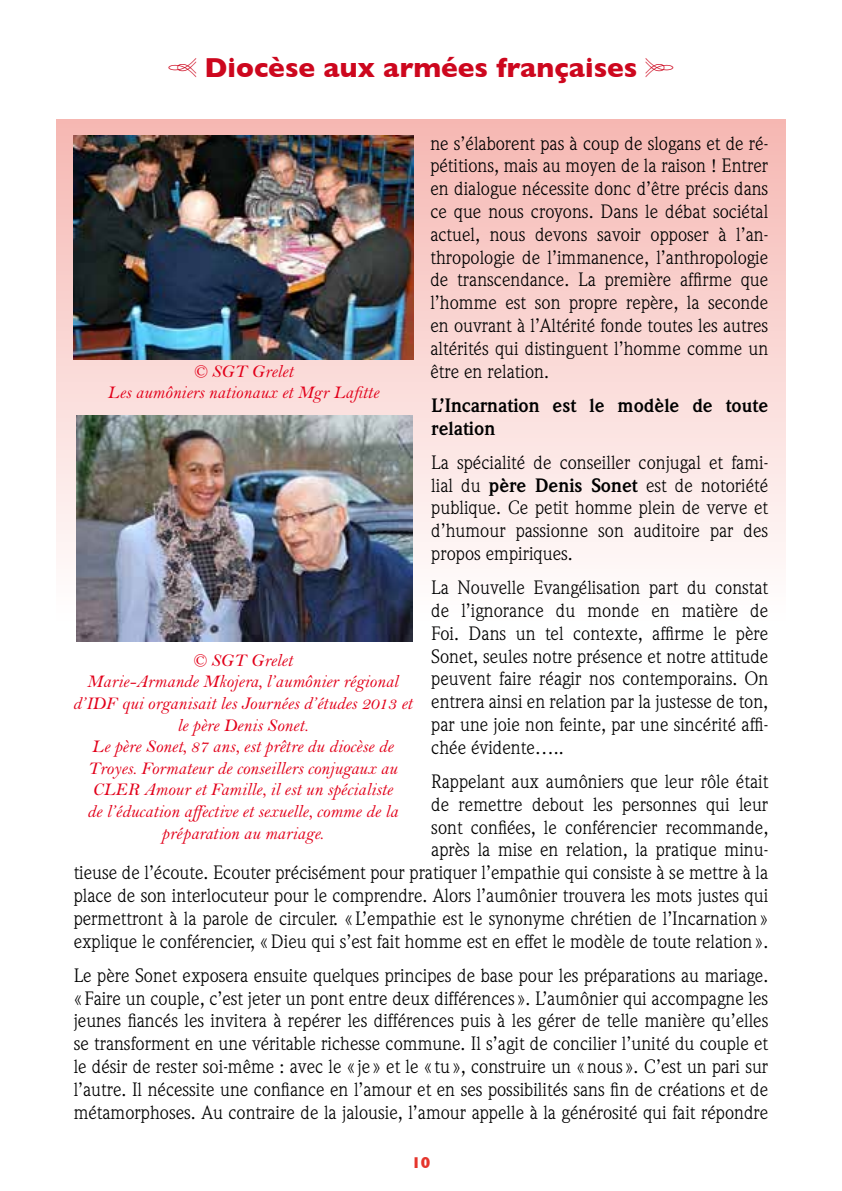
<style>
.page{position:relative;width:842px;height:1191px;background:#fff}
.page>*{position:absolute;margin:0;border:0;box-sizing:border-box;transform-origin:0 0}
.t1{font:700 28px "Gill Sans";color:#cd071e}
.t2{font:19px/22.8px "Weidemann Std";color:#000;text-align:justify}
.t3{font:700 19px/22.8px "Weidemann Std";color:#000}
.t4{font:italic 18px/21.6px "Bell MT Std";color:#e2001a;text-align:center}
.t5{font:700 16px "Gill Sans";color:#e5352c}
.s1{font-weight:700}
</style>
<div class="page">
<svg style="left:57px;top:119px;width:728px;height:523px"></svg>
<img style="left:76px;top:416px;width:337px;height:225px">
<img style="left:73px;top:136px;width:340px;height:223px">
<h1 class="t1" style="left:204px;top:52px;width:434px">Diocèse aux armées françaises</h1>
<p class="t2" style="left:430px;top:132px;width:339px">ne s’élaborent pas à coup de slogans et de ré&shy;pétitions, mais au moyen de la raison ! Entrer en dialogue nécessite donc d’être précis dans ce que nous croyons. Dans le débat sociétal actuel, nous devons savoir opposer à l’an&shy;thropologie de l’immanence, l’anthropologie de transcendance. La première affirme que l’homme est son propre repère, la seconde en ouvrant à l’Altérité fonde toutes les autres altérités qui distinguent l’homme comme un être en relation.</p>
<p class="t3" style="left:431px;top:394px;width:338px">L’Incarnation est le modèle de toute relation</p>
<p class="t2" style="left:431px;top:451px;width:338px">La spécialité de conseiller conjugal et fami&shy;lial du <span class="s1">père Denis Sonet</span> est de notoriété publique. Ce petit homme plein de verve et d’humour passionne son auditoire par des propos empiriques.</p>
<p class="t2" style="left:431px;top:576px;width:338px">La Nouvelle Evangélisation part du constat de l’ignorance du monde en matière de Foi. Dans un tel contexte, affirme le père Sonet, seules notre présence et notre attitude peuvent faire réagir nos contemporains. On entrera ainsi en relation par la justesse de ton, par une joie non feinte, par une sincérité affi&shy;chée évidente…..</p>
<p class="t2" style="left:74px;top:770px;width:696px;text-align:right">Rappelant aux aumôniers que leur rôle était<br>de remettre debout les personnes qui leur<br>sont confiées, le conférencier recommande,<br>après la mise en relation, la pratique minu-<br>tieuse de l’écoute. Ecouter précisément pour pratiquer l’empathie qui consiste à se mettre à la place de son interlocuteur pour le comprendre. Alors l’aumônier trouvera les mots justes qui permettront à la parole de circuler. «L’empathie est le synonyme chrétien de l’Incarnation» explique le conférencier, «Dieu qui s’est fait homme est en effet le modèle de toute relation».</p>
<p class="t2" style="left:74px;top:963px;width:696px">Le père Sonet exposera ensuite quelques principes de base pour les préparations au mariage. « Faire un couple, c’est jeter un pont entre deux différences ». L’aumônier qui accompagne les jeunes fiancés les invitera à repérer les différences puis à les gérer de telle manière qu’elles se transforment en une véritable richesse commune. Il s’agit de concilier l’unité du couple et le désir de rester soi-même : avec le « je » et le « tu», construire un «nous ». C’est un pari sur l’autre. Il nécessite une confiance en l’amour et en ses possibilités sans fin de créations et de métamorphoses. Au contraire de la jalousie, l’amour appelle à la générosité qui fait répondre</p>
<p class="t4" style="left:108px;top:360px;width:273px">© SGT Grelet<br>Les aumôniers nationaux et Mgr Lafitte</p>
<p class="t4" style="left:73px;top:649px;width:341px">© SGT Grelet<br>Marie-Armande Mkojera, l’aumônier régional d’IDF qui organisait les Journées d’études 2013 et le père Denis Sonet.<br>Le père Sonet, 87 ans, est prêtre du diocèse de Troyes. Formateur de conseillers conjugaux au CLER Amour et Famille, il est un spécialiste<br>de l’éducation affective et sexuelle, comme de la préparation au mariage.</p>
<p class="t5" style="left:411px;top:1153px;width:21px">10</p>
</div>
